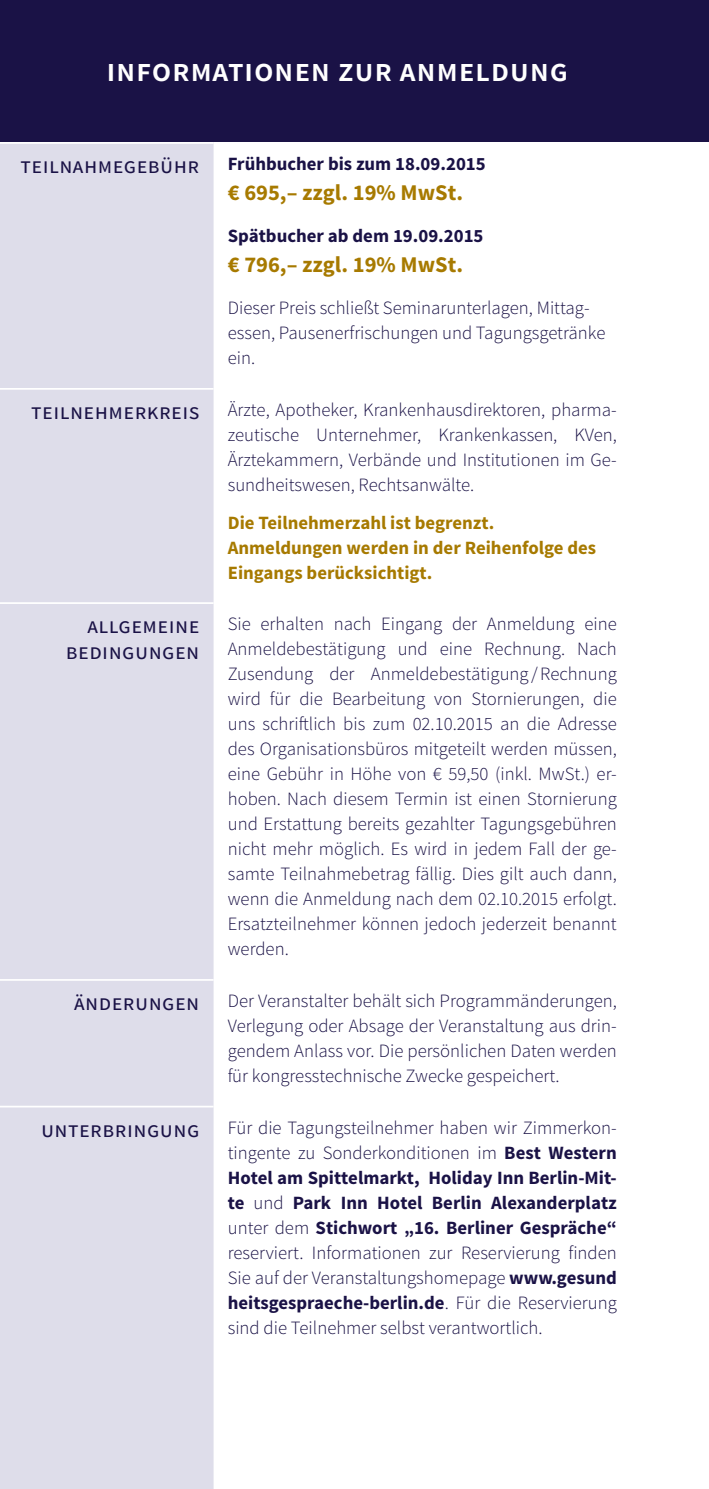
<style>
.page{position:relative;width:709px;height:1489px;background:#fff}
.page>*{position:absolute;margin:0;border:0;box-sizing:border-box;transform-origin:0 0}
.kolumnentitel{font:600 32.5px "Source Sans Pro";letter-spacing:.02em;color:#fff}
.Uhrzeit{font:22.5px/26.2px "Source Sans Pro";letter-spacing:.02em;color:#1a1246;text-align:right}
.Lesetext{font:700 22.5px "Source Sans Pro";color:#a77a00}
.Konsultationsgröße{font:300 18.75px/25px "Source Sans Pro";color:#1a1246;text-align:justify}
.Konsultationsgröße-2{font:700 18.75px/25px "Source Sans Pro";color:#a77a00}
.Konsultationsgröße-3{font:700 18.75px "Source Sans Pro";color:#1a1246}
.s1{font-weight:700}
</style>
<div class="page">
<div style="left:0;top:144px;width:213px;height:1344px;background:#deddea"></div>
<hr style="left:0;top:388px;width:213px;height:2px;background:#fff">
<hr style="left:0;top:602px;width:213px;height:2px;background:#fff">
<hr style="left:0;top:979px;width:213px;height:1px;background:#fff">
<hr style="left:0;top:1105px;width:213px;height:2px;background:#fff">
<hr style="left:708px;top:0;width:1px;height:1488px;background:#f8f0e4">
<div style="left:0;top:0;width:709px;height:142px;background:#1a1246"></div>
<p class="kolumnentitel" style="left:106px;top:50px;width:463px">informationen zur anmeldung</p>
<p class="Uhrzeit" style="left:21px;top:153px;width:180px">teilnahme-gebühr</p>
<p class="Konsultationsgröße-3" style="left:228px;top:152px;width:259px">Frühbucher bis zum 18.09.2015</p>
<p class="Lesetext" style="left:228px;top:178px;width:237px">€ 695,– zzgl. 19% MwSt.</p>
<p class="Konsultationsgröße-3" style="left:228px;top:224px;width:257px">Spätbucher ab dem 19.09.2015</p>
<p class="Lesetext" style="left:228px;top:250px;width:237px">€ 796,– zzgl. 19% MwSt.</p>
<p class="Konsultationsgröße" style="left:228px;top:296px;width:379px;text-align:left">Dieser Preis schließt Seminarunterlagen, Mittag&shy;essen, Pausenerfrischungen und Tagungsgetränke ein.</p>
<p class="Uhrzeit" style="left:31px;top:398px;width:170px">teilnehmerkreis</p>
<p class="Konsultationsgröße" style="left:228px;top:397px;width:390px">Ärzte, Apotheker, Krankenhausdirektoren, pharma&shy;zeutische Unternehmer, Krankenkassen, KVen, Ärztekammern, Verbände und Institutionen im Ge&shy;sundheitswesen, Rechtsanwälte.</p>
<p class="Konsultationsgröße-2" style="left:228px;top:510px;width:370px">Die Teilnehmerzahl ist begrenzt.<br>Anmeldungen werden in der Reihenfolge des<br>Eingangs berücksichtigt.</p>
<p class="Uhrzeit" style="left:66px;top:612px;width:135px">allgemeine bedingungen</p>
<p class="Konsultationsgröße" style="left:228px;top:611px;width:390px">Sie erhalten nach Eingang der Anmeldung eine Anmeldebestätigung und eine Rechnung. Nach Zusendung der Anmeldebestätigung /Rechnung wird für die Bearbeitung von Stornierungen, die uns schriftlich bis zum 02.10.2015 an die Adresse des Organisationsbüros mitgeteilt werden müssen, eine Gebühr in Höhe von € 59,50 (inkl. MwSt.) er&shy;hoben. Nach diesem Termin ist einen Stornierung und Erstattung bereits gezahlter Tagungsgebühren nicht mehr möglich. Es wird in jedem Fall der ge&shy;samte Teilnahmebetrag fällig. Dies gilt auch dann, wenn die Anmeldung nach dem 02.10.2015 erfolgt.<br>Ersatzteilnehmer können jedoch jederzeit benannt werden.</p>
<p class="Uhrzeit" style="left:74px;top:989px;width:127px">änderungen</p>
<p class="Konsultationsgröße" style="left:228px;top:988px;width:390px">Der Veranstalter behält sich Programmänderungen, Verlegung oder Absage der Veranstaltung aus drin&shy;gendem Anlass vor. Die persönlichen Daten werden für kongresstechnische Zwecke gespeichert.</p>
<p class="Uhrzeit" style="left:41px;top:1116px;width:157px">unter-bringung</p>
<p class="Konsultationsgröße" style="left:228px;top:1115px;width:390px">Für die Tagungsteilnehmer haben wir Zimmerkon&shy;tingente zu Sonderkonditionen im <span class="s1">Best Western Hotel am Spittelmarkt, Holiday Inn Berlin-Mit&shy;te</span> und <span class="s1">Park Inn Hotel Berlin Alexanderplatz </span>unter dem <span class="s1">Stichwort „16. Berliner Gespräche“ </span>reserviert. Informationen zur Reservierung finden Sie auf der Veranstaltungshomepage <span class="s1">www.gesund heitsgespraeche-berlin.de</span>. Für die Reservierung sind die Teilnehmer selbst verantwortlich.</p>
</div>
